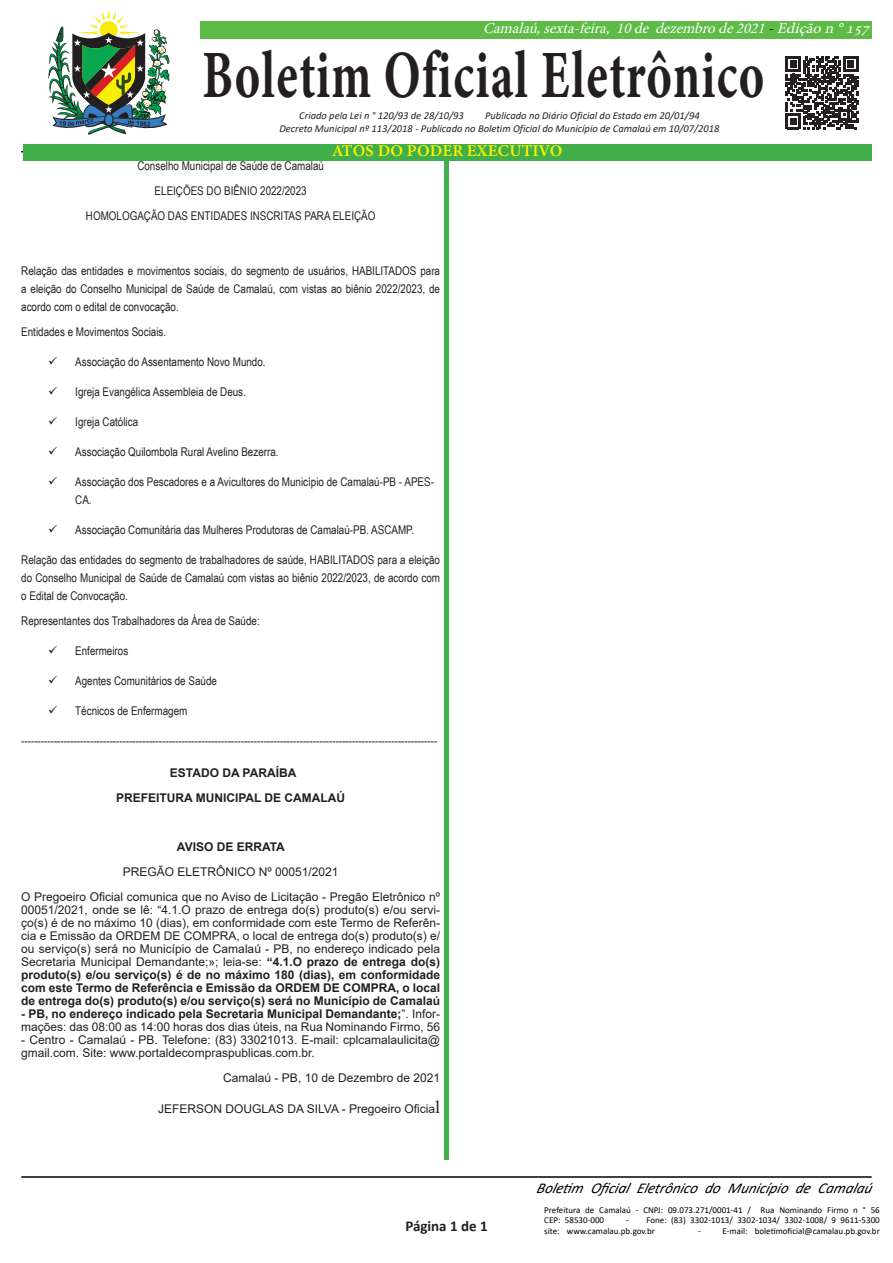
<style>
.page{position:relative;width:893px;height:1263px;background:#fff}
.page>*{position:absolute;margin:0;border:0;box-sizing:border-box;transform-origin:0 0}
.t1{font:67.65px "Minion Variable Concept";letter-spacing:.025em;color:#231f20;scale:.71 1}
.t2{font:16.5px "Minion Variable Concept";letter-spacing:.01em;color:#fff101}
.t3{font:italic 15px "Minion Pro";color:#fff}
.t4{font:italic 15px "Calibri";color:#000}
.t5{font:700 15px "Calibri";color:#231f20}
.List_Paragraph{font:12px/18px "Arial Narrow";color:#231f20;text-align:justify}
.Normal__Web{font:12px/12.9px "Arial";color:#231f20}
.Normal__Web-2{font:700 12px "Arial";color:#231f20}
.t6{font:italic 10.5px "Calibri";color:#231f20}
.t7{font:9px/10.5px "Calibri";color:#000}
.s1{color:#000}
.s2{font-weight:700}
.s3{font-family:"Times New Roman";font-size:18px}
</style>
<div class="page">
<div style="left:21px;top:21px;width:851px;height:17px;background:#5dbb46"></div>
<hr style="left:21px;top:1176px;width:851px;height:2px;background:#000">
<div style="left:444px;top:48px;width:5px;height:1112px;background:#40ae49"></div>
<div style="left:19px;top:9px;width:181px;height:132px;background:#fff"></div>
<div style="left:425px;top:40px;width:38px;height:121px;background:#fff"></div>
<hr style="left:21px;top:151px;width:851px;height:1px;background:#000">
<svg style="left:48px;top:10px;width:122px;height:125px"></svg>
<svg style="left:104px;top:113px;width:10px;height:14px"></svg>
<div style="left:105px;top:114px;width:8px;height:11px;background:#377dc1;border-radius:50%"></div>
<div style="left:23px;top:144px;width:849px;height:17px;background:#40ae49"></div>
<svg style="left:786px;top:56px;width:72px;height:73px"></svg>
<p class="t3" style="left:483px;top:18px;width:393px">Camalaú,sexta-feira, 10de dezembrode2021<span class="s1">-</span>Ediçãon°157</p>
<p class="t1" style="left:202px;top:28px;width:793px">Boletim Oficial Eletrônico</p>
<p class="t6" style="left:299px;top:108px;width:166px">Criado pela Lei n ° 120/93 de 28/10/93</p>
<p class="t6" style="left:485px;top:108px;width:216px">Publicado no Diário Oficial do Estado em 20/01/94</p>
<p class="t6" style="left:279px;top:121px;width:442px">Decreto Municipal nº 113/2018 - Publicado no Boletim Oficial do Município de Camalaú em 10/07/2018</p>
<p class="t2" style="left:333px;top:139px;width:231px">ATOS DO PODER EXECUTIVO</p>
<p class="List_Paragraph" style="left:137px;top:157px;width:188px">Conselho Municipal de Saúde de Camalaú</p>
<p class="List_Paragraph" style="left:155px;top:182px;width:154px">ELEIÇÕES DO BIÊNIO 2022/2023</p>
<p class="List_Paragraph" style="left:86px;top:207px;width:291px">HOMOLOGAÇÃO DAS ENTIDADES INSCRITAS PARA ELEIÇÃO</p>
<p class="List_Paragraph" style="left:21px;top:261px;width:420px">Relação das entidades e movimentos sociais, do segmento de usuários, HABILITADOS para a eleição do Conselho Municipal de Saúde de Camalaú, com vistas ao biênio 2022/2023, de acordo com o edital de convocação.</p>
<p class="List_Paragraph" style="left:21px;top:322px;width:146px">Entidades e Movimentos Sociais.</p>
<p class="List_Paragraph" style="left:48px;top:352px;width:219px">✓ Associação do Assentamento Novo Mundo.</p>
<p class="List_Paragraph" style="left:48px;top:382px;width:199px">✓ Igreja Evangélica Assembleia de Deus.</p>
<p class="List_Paragraph" style="left:48px;top:412px;width:91px">✓ Igreja Católica</p>
<p class="List_Paragraph" style="left:48px;top:442px;width:232px">✓ Associação Quilombola Rural Avelino Bezerra.</p>
<p class="List_Paragraph" style="left:75px;top:472px;width:360px;text-indent:-27px">✓ Associação dos Pescadores e a Avicultores do Município de Camalaú-PB - APES-<br>CA.</p>
<p class="List_Paragraph" style="left:48px;top:520px;width:367px">✓ Associação Comunitária das Mulheres Produtoras de Camalaú-PB. ASCAMP.</p>
<p class="List_Paragraph" style="left:21px;top:550px;width:420px">Relação das entidades do segmento de trabalhadores de saúde, HABILITADOS para a eleição do Conselho Municipal de Saúde de Camalaú com vistas ao biênio 2022/2023, de acordo com o Edital de Convocação.</p>
<p class="List_Paragraph" style="left:21px;top:611px;width:240px">Representantes dos Trabalhadores da Área de Saúde:</p>
<p class="List_Paragraph" style="left:48px;top:641px;width:82px">✓ Enfermeiros</p>
<p class="List_Paragraph" style="left:48px;top:671px;width:170px">✓ Agentes Comunitários de Saúde</p>
<p class="List_Paragraph" style="left:48px;top:701px;width:141px">✓ Técnicos de Enfermagem</p>
<p class="List_Paragraph" style="left:21px;top:731px;width:418px">-------------------------------------------------------------------------------------------------------------------------------</p>
<p class="Normal__Web-2" style="left:170px;top:764px;width:128px">ESTADO DA PARAÍBA</p>
<p class="Normal__Web-2" style="left:116px;top:789px;width:231px">PREFEITURA MUNICIPAL DE CAMALAÚ</p>
<p class="Normal__Web-2" style="left:177px;top:839px;width:110px">AVISO DE ERRATA</p>
<p class="Normal__Web" style="left:123px;top:866px;width:217px">PREGÃO ELETRÔNICO Nº 00051/2021</p>
<p class="Normal__Web" style="left:21px;top:890px;width:420px;text-align:justify">O Pregoeiro Oficial comunica que no Aviso de Licitação - Pregão Eletrônico nº 00051/2021, onde se lê: “4.1.O prazo de entrega do(s) produto(s) e/ou servi&shy;ço(s) é de no máximo 10 (dias), em conformidade com este Termo de Referên&shy;cia e Emissão da ORDEM DE COMPRA, o local de entrega do(s) produto(s) e/ ou serviço(s) será no Município de Camalaú - PB, no endereço indicado pela Secretaria Municipal Demandante;»; leia-se: <span class="s2">“4.1.O prazo de entrega do(s) produto(s) e/ou serviço(s) é de no máximo 180 (dias), em conformidade com este Termo de Referência e Emissão da ORDEM DE COMPRA, o local de entrega do(s) produto(s) e/ou serviço(s) será no Município de Camalaú</span></p>
<p class="Normal__Web" style="left:21px;top:1007px;width:420px"><span class="s2">- PB, no endereço indicado pela Secretaria Municipal Demandante;</span>”. Infor&shy;mações: das 08:00 as 14:00 horas dos dias úteis, na Rua Nominando Firmo, 56</p>
<p class="Normal__Web" style="left:21px;top:1033px;width:420px">- Centro - Camalaú - PB. Telefone: (83) 33021013. E-mail: cplcamalaulicita@ gmail.com. Site: www.portaldecompraspublicas.com.br.</p>
<p class="Normal__Web" style="left:223px;top:1071px;width:218px">Camalaú - PB, 10 de Dezembro de 2021</p>
<p class="Normal__Web" style="left:158px;top:1102px;width:283px">JEFERSON DOUGLAS DA SILVA - Pregoeiro Oficia<span class="s3">l</span></p>
<p class="t5" style="left:405px;top:1215px;width:84px">Página 1 de 1</p>
<p class="t4" style="left:536px;top:1178px;width:342px">Boletim Oficial Eletrônico do Município de Camalaú</p>
<p class="t7" style="left:544px;top:1204px;width:337px">Prefeitura de Camalaú - CNPJ: 09.073.271/0001-41 / Rua Nominando Firmo n ° 56<br>CEP: 58530-000</p>
<p class="t7" style="left:544px;top:1214px;width:337px;text-indent:82px">- Fone: (83) 3302-1013/ 3302-1034/ 3302-1008/ 9 9611-5300 site: www.camalau.pb.gov.br</p>
<p class="t7" style="left:698px;top:1225px;width:183px">- E-mail: boletimoficial@camalau.pb.gov.br</p>
</div>
